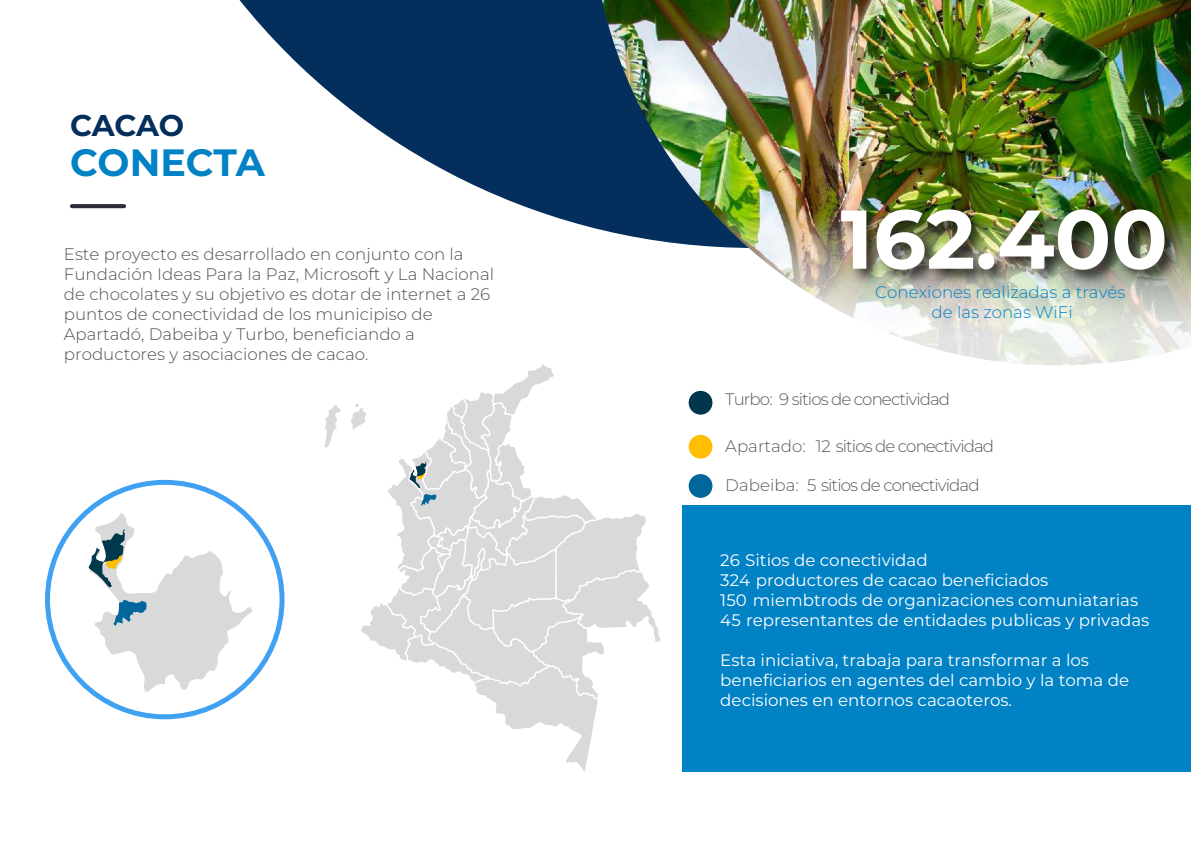
<style>
.page{position:relative;width:1191px;height:842px;background:#fff}
.page>*{position:absolute;margin:0;border:0;box-sizing:border-box;transform-origin:0 0}
.t1{font:100 83.2px "Montserrat";color:#fff}
.t2{font:100 38px "Montserrat";letter-spacing:-.005em;color:#0082c5}
.t3{font:100 30px "Montserrat";letter-spacing:-.01em;color:#042e5b}
.t4{font:16.6px/20px "Montserrat";color:#fff}
.t5{font:300 16.6px/20px "Montserrat";color:#515151}
.t6{font:300 16.6px "Montserrat";letter-spacing:-.055em;color:#595959}
.t7{font:300 16.6px/20px "Montserrat";color:#0082c5;text-align:center}
</style>
<div class="page">
<div style="left:682px;top:505px;width:509px;height:267px;background:#0082c5"></div>
<svg style="left:239px;top:0;width:363px;height:230px;fill:#042e5b"></svg>
<img style="left:602px;top:0;width:589px;height:365px">
<div style="left:688px;top:391px;width:24px;height:24px;background:#00374c;border-radius:50%"></div>
<div style="left:688px;top:435px;width:24px;height:24px;background:#ffbf00;border-radius:50%"></div>
<div style="left:688px;top:474px;width:24px;height:24px;background:#00669b;border-radius:50%"></div>
<svg style="left:70px;top:204px;width:56px;height:4px"></svg>
<div style="left:45px;top:480px;width:239px;height:239px;border:5px solid #40a1f2;border-radius:50%"></div>
<svg style="left:88px;top:512px;width:165px;height:181px"></svg>
<svg style="left:325px;top:405px;width:16px;height:43px"></svg>
<svg style="left:351px;top:365px;width:309px;height:407px"></svg>
<img style="left:832px;top:190px;width:358px;height:122px">
<h3 class="t3" style="left:70px;top:106px;width:115px">CACAO</h3>
<h2 class="t2" style="left:70px;top:138px;width:196px">CONECTA</h2>
<p class="t5" style="left:64px;top:243px;width:432px">Este proyecto es desarrollado en conjunto con la Fundación Ideas Para la Paz, Microsoft y La Nacional de chocolates y su objetivo es dotar de internet a 26 puntos de conectividad de los municipiso de Apartadó, Dabeiba y Turbo, beneficiando a productores y asociaciones de cacao.</p>
<h1 class="t1" style="left:840px;top:184px;width:328px">162.400</h1>
<p class="t7" style="left:875px;top:281px;width:252px">Conexiones realizadas a través de las zonas WiFi</p>
<p class="t6" style="left:725px;top:388px;width:226px">Turbo: 9 sitios de conectividad</p>
<p class="t6" style="left:725px;top:435px;width:270px">Apartado: 12 sitios de conectividad</p>
<p class="t6" style="left:725px;top:474px;width:256px">Dabeiba: 5 sitios de conectividad</p>
<p class="t4" style="left:720px;top:550px;width:430px">26 Sitios de conectividad<br>324 productores de cacao beneficiados<br>150 miembtrods de organizaciones comuniatarias 45 representantes de entidades publicas y privadas</p>
<p class="t4" style="left:720px;top:650px;width:410px">Esta iniciativa, trabaja para transformar a los beneficiarios en agentes del cambio y la toma de decisiones en entornos cacaoteros.</p>
</div>
